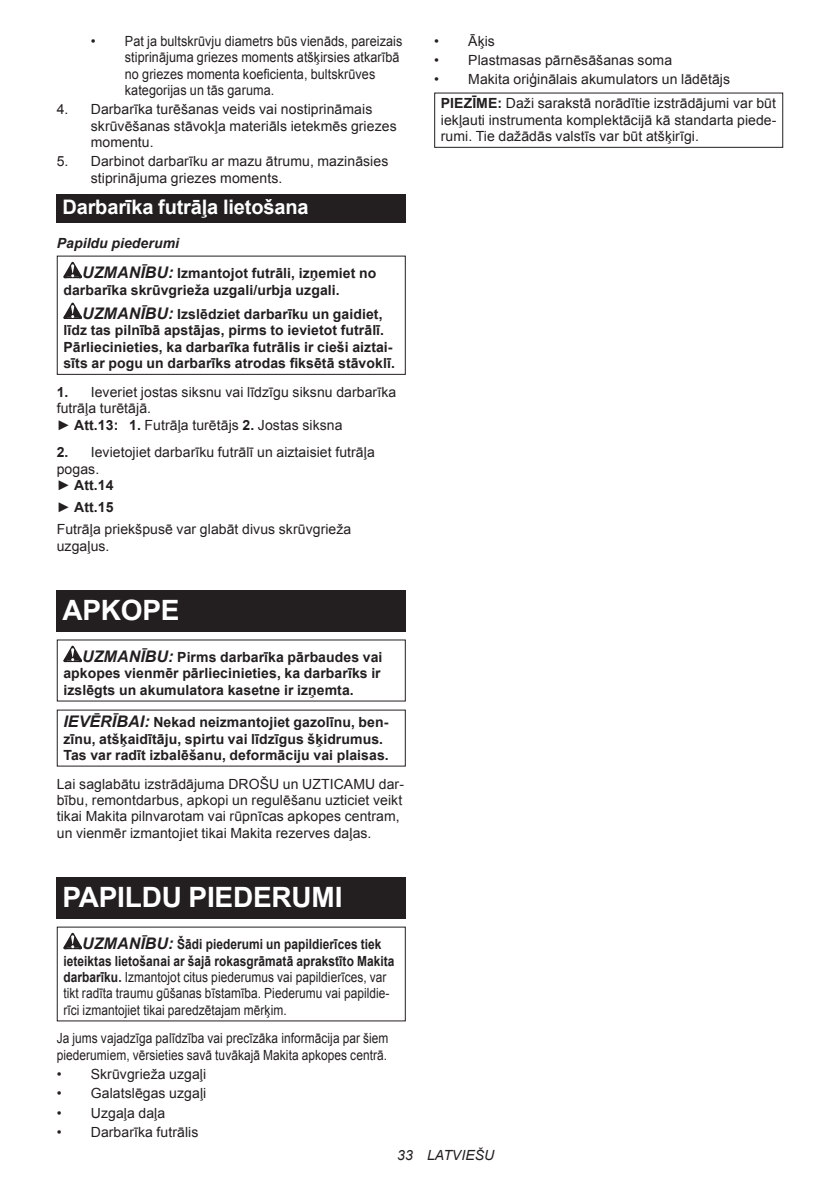
<style>
.page{position:relative;width:840px;height:1191px;background:#fff}
.page>*{position:absolute;margin:0;border:0;box-sizing:border-box;transform-origin:0 0}
.t1{font:700 28px "Arial";letter-spacing:-.01em;color:#fff}
.t2{font:700 20px "Arial";letter-spacing:-.01em;color:#fff}
.t3{font:14px/16.4px "Arial";letter-spacing:.005em;color:#231f20}
.t4{font:700 14px/16.4px "Arial";letter-spacing:.005em;color:#231f20}
.t5{font:14px/16.4px "Arial";letter-spacing:.005em;color:#231f20;scale:.85 1}
.t6{font:italic 14px "Arial";letter-spacing:.005em;color:#231f20}
.s1{font-style:italic}
.s2{font-style:italic;font-size:16px}
.s3{font-weight:700}
.s4{font-weight:700;font-style:italic;font-size:16px}
</style>
<div class="page">
<div style="left:57px;top:194px;width:348px;height:29px;background:#231f20"></div>
<svg style="left:63px;top:262px;width:19px;height:16px"></svg>
<svg style="left:63px;top:303px;width:19px;height:16px"></svg>
<div style="left:57px;top:256px;width:348px;height:119px;border:1px solid #231f20"></div>
<div style="left:57px;top:590px;width:348px;height:41px;background:#231f20"></div>
<svg style="left:63px;top:645px;width:19px;height:17px"></svg>
<div style="left:57px;top:877px;width:348px;height:41px;background:#231f20"></div>
<svg style="left:63px;top:932px;width:19px;height:17px"></svg>
<div style="left:434px;top:93px;width:348px;height:55px;border:1px solid #231f20"></div>
<p class="t3" style="left:125px;top:33px;width:279px;text-indent:-34px">• Pat ja bultskrūvju diametrs būs vienāds, pareizais stiprinājuma griezes moments atšķirsies atkarībā no griezes momenta koeficienta, bultskrūves kategorijas un tās garuma.</p>
<p class="t3" style="left:91px;top:101px;width:307px;text-indent:-34px">4. Darbarīka turēšanas veids vai nostiprināmais skrūvēšanas stāvokļa materiāls ietekmēs griezes momentu.</p>
<p class="t3" style="left:91px;top:153px;width:299px;text-indent:-34px">5. Darbinot darbarīku ar mazu ātrumu, mazināsies stiprinājuma griezes moments.</p>
<h2 class="t2" style="left:62px;top:194px;width:247px">Darbarīka futrāļa lietošana</h2>
<p class="t4" style="left:82px;top:228px;width:295px;line-height:30.6px;text-indent:-25px"><span class="s1">Papildu piederumi<br></span><span class="s2">UZMANĪBU:</span> Izmantojot futrāli, izņemiet no</p>
<p class="t4" style="left:82px;top:278px;width:302px;line-height:24.4px;text-indent:-19px">darbarīka skrūvgrieža uzgali/urbja uzgali.<br><span class="s2">UZMANĪBU:</span> Izslēdziet darbarīku un gaidiet,</p>
<p class="t4" style="left:63px;top:323px;width:333px">līdz tas pilnībā apstājas, pirms to ievietot futrālī.<br>Pārliecinieties, ka darbarīka futrālis ir cieši aiztai&shy;sīts ar pogu un darbarīks atrodas fiksētā stāvoklī.</p>
<p class="t3" style="left:57px;top:384px;width:341px"><span class="s3">1.</span> Ieveriet jostas siksnu vai līdzīgu siksnu darbarīka futrāļa turētājā.<br>► <span class="s3">Att.13: 1.</span> Futrāļa turētājs <span class="s3">2.</span> Jostas siksna</p>
<p class="t3" style="left:57px;top:444px;width:319px"><span class="s3">2.</span> Ievietojiet darbarīku futrālī un aiztaisiet futrāļa pogas.<br>► <span class="s3">Att.14</span></p>
<p class="t3" style="left:57px;top:496px;width:296px;line-height:22px">► <span class="s3">Att.15<br></span>Futrāļa priekšpusē var glabāt divus skrūvgrieža</p>
<p class="t3" style="left:57px;top:538px;width:54px">uzgaļus.</p>
<h1 class="t1" style="left:62px;top:599px;width:119px">APKOPE</h1>
<p class="t4" style="left:63px;top:649px;width:320px;text-align:justify;text-indent:19px"><span class="s2">UZMANĪBU:</span> Pirms darbarīka pārbaudes vai apkopes vienmēr pārliecinieties, ka darbarīks ir izslēgts un akumulatora kasetne ir izņemta.</p>
<p class="t4" style="left:63px;top:714px;width:327px"><span class="s2">IEVĒRĪBAI:</span> Nekad neizmantojiet gazolīnu, ben&shy;zīnu, atšķaidītāju, spirtu vai līdzīgus šķidrumus.<br>Tas var radīt izbalēšanu, deformāciju vai plaisas.</p>
<p class="t3" style="left:57px;top:775px;width:348px">Lai saglabātu izstrādājuma DROŠU un UZTICAMU dar&shy;bību, remontdarbus, apkopi un regulēšanu uzticiet veikt tikai Makita pilnvarotam vai rūpnīcas apkopes centram, un vienmēr izmantojiet tikai Makita rezerves daļas.</p>
<h1 class="t1" style="left:62px;top:886px;width:281px">PAPILDU PIEDERUMI</h1>
<p class="t5" style="left:63px;top:936px;width:391px;text-indent:19px"><span class="s4">UZMANĪBU:</span> <span class="s3">Šādi piederumi un papildierīces tiek ieteiktas lietošanai ar šajā rokasgrāmatā aprakstīto Makita darbarīku.</span> Izmantojot citus piederumus vai papildierīces, var tikt radīta traumu gūšanas bīstamība. Piederumu vai papildie&shy;rīci izmantojiet tikai paredzētajam mērķim.</p>
<p class="t5" style="left:57px;top:1030px;width:391px">Ja jums vajadzīga palīdzība vai precīzāka informācija par šiem piederumiem, vērsieties savā tuvākajā Makita apkopes centrā.</p>
<p class="t3" style="left:57px;top:1066px;width:151px">• Skrūvgrieža uzgaļi</p>
<p class="t3" style="left:57px;top:1085px;width:151px">• Galatslēgas uzgaļi</p>
<p class="t3" style="left:57px;top:1104px;width:110px">• Uzgaļa daļa</p>
<p class="t3" style="left:57px;top:1123px;width:143px">• Darbarīka futrālis</p>
<p class="t3" style="left:434px;top:33px;width:62px">• Āķis</p>
<p class="t3" style="left:434px;top:52px;width:239px">• Plastmasas pārnēsāšanas soma</p>
<p class="t3" style="left:440px;top:68px;width:336px;line-height:23.8px;text-indent:-7px">• Makita oriģinālais akumulators un lādētājs<br><span class="s3">PIEZĪME:</span> Daži sarakstā norādītie izstrādājumi var būt</p>
<p class="t3" style="left:440px;top:112px;width:337px">iekļauti instrumenta komplektācijā kā standarta piede&shy;rumi. Tie dažādās valstīs var būt atšķirīgi.</p>
<p class="t6" style="left:397px;top:1147px;width:99px">33 LATVIEŠU</p>
</div>
